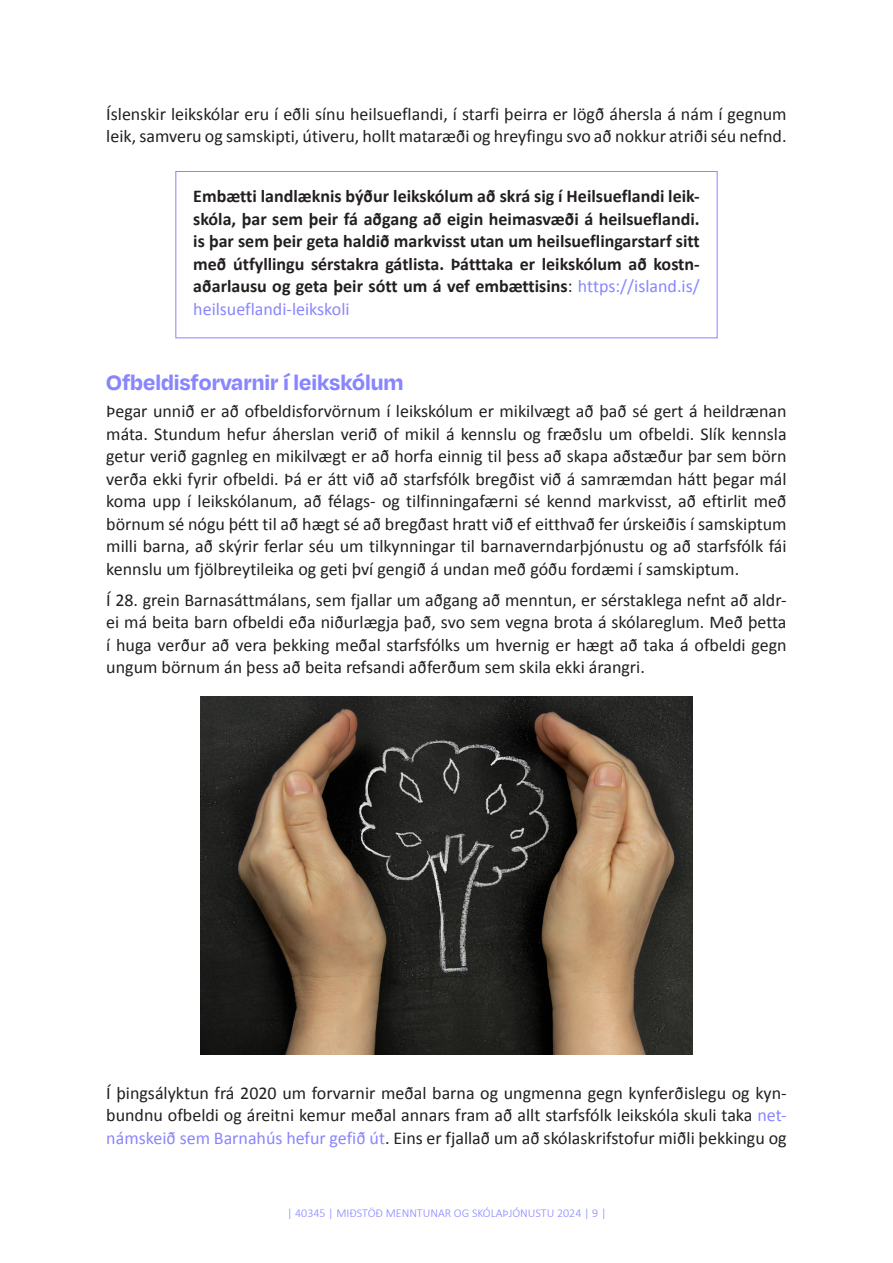
<style>
.page{position:relative;width:893px;height:1263px;background:#fff}
.page>*{position:absolute;margin:0;border:0;box-sizing:border-box;transform-origin:0 0}
.t1{font:700 24px "Degular";color:#8985ff}
.t2{font:18px/22.5px "Calibri";color:#231f20;text-align:justify}
.t3{font:700 18px/22.5px "Calibri";color:#231f20;text-align:justify}
.t4{font:300 12px "Calibri";color:#8985ff}
.s1{font-weight:400}
.s2{font-weight:400;color:#8985ff}
.s3{color:#8985ff}
</style>
<div class="page">
<div style="left:175px;top:171px;width:543px;height:167px;border:1px solid #8985ff"></div>
<img style="left:200px;top:696px;width:493px;height:358px">
<p class="t2" style="left:106px;top:102px;width:682px">Íslenskir leikskólar eru í eðli sínu heilsueflandi, í starfi þeirra er lögð áhersla á nám í gegnum leik, samveru og samskipti, útiveru, hollt mataræði og hreyfingu svo að nokkur atriði séu nefnd.</p>
<p class="t3" style="left:193px;top:185px;width:508px">Embætti landlæknis býður leikskólum að skrá sig í Heilsueflandi leik&shy;skóla, þar sem þeir fá aðgang að eigin heimasvæði á heilsueflandi. is þar sem þeir geta haldið markvisst utan um heilsueflingarstarf sitt með útfyllingu sérstakra gátlista. Þátttaka er leikskólum að kostn&shy;aðarlausu og geta þeir sótt um á vef embættisins<span class="s1">:</span> <span class="s2">https://island.is/ heilsueflandi-leikskoli</span></p>
<h1 class="t1" style="left:106px;top:368px;width:299px">Ofbeldisforvarnir í leikskólum</h1>
<p class="t2" style="left:106px;top:399px;width:682px">Þegar unnið er að ofbeldisforvörnum í leikskólum er mikilvægt að það sé gert á heildrænan máta. Stundum hefur áherslan verið of mikil á kennslu og fræðslu um ofbeldi. Slík kennsla getur verið gagnleg en mikilvægt er að horfa einnig til þess að skapa aðstæður þar sem börn verða ekki fyrir ofbeldi. Þá er átt við að starfsfólk bregðist við á samræmdan hátt þegar mál koma upp í leikskólanum, að félags- og tilfinningafærni sé kennd markvisst, að eftirlit með börnum sé nógu þétt til að hægt sé að bregðast hratt við ef eitthvað fer úrskeiðis í samskiptum milli barna, að skýrir ferlar séu um tilkynningar til barnaverndarþjónustu og að starfsfólk fái kennslu um fjölbreytileika og geti því gengið á undan með góðu fordæmi í samskiptum.</p>
<p class="t2" style="left:106px;top:588px;width:682px">Í 28. grein Barnasáttmálans, sem fjallar um aðgang að menntun, er sérstaklega nefnt að aldr&shy;ei má beita barn ofbeldi eða niðurlægja það, svo sem vegna brota á skólareglum. Með þetta í huga verður að vera þekking meðal starfsfólks um hvernig er hægt að taka á ofbeldi gegn ungum börnum án þess að beita refsandi aðferðum sem skila ekki árangri.</p>
<p class="t2" style="left:106px;top:1081px;width:682px">Í þingsályktun frá 2020 um forvarnir meðal barna og ungmenna gegn kynferðislegu og kyn&shy;bundnu ofbeldi og áreitni kemur meðal annars fram að allt starfsfólk leikskóla skuli taka <span class="s3">net&shy;námskeið sem Barnahús hefur gefið út</span>. Eins er fjallað um að skólaskrifstofur miðli þekkingu og</p>
<p class="t4" style="left:287px;top:1205px;width:321px">| 40345 | MIÐSTÖÐ MENNTUNAR OG SKÓLAÞJÓNUSTU 2024 | 9 |</p>
</div>
